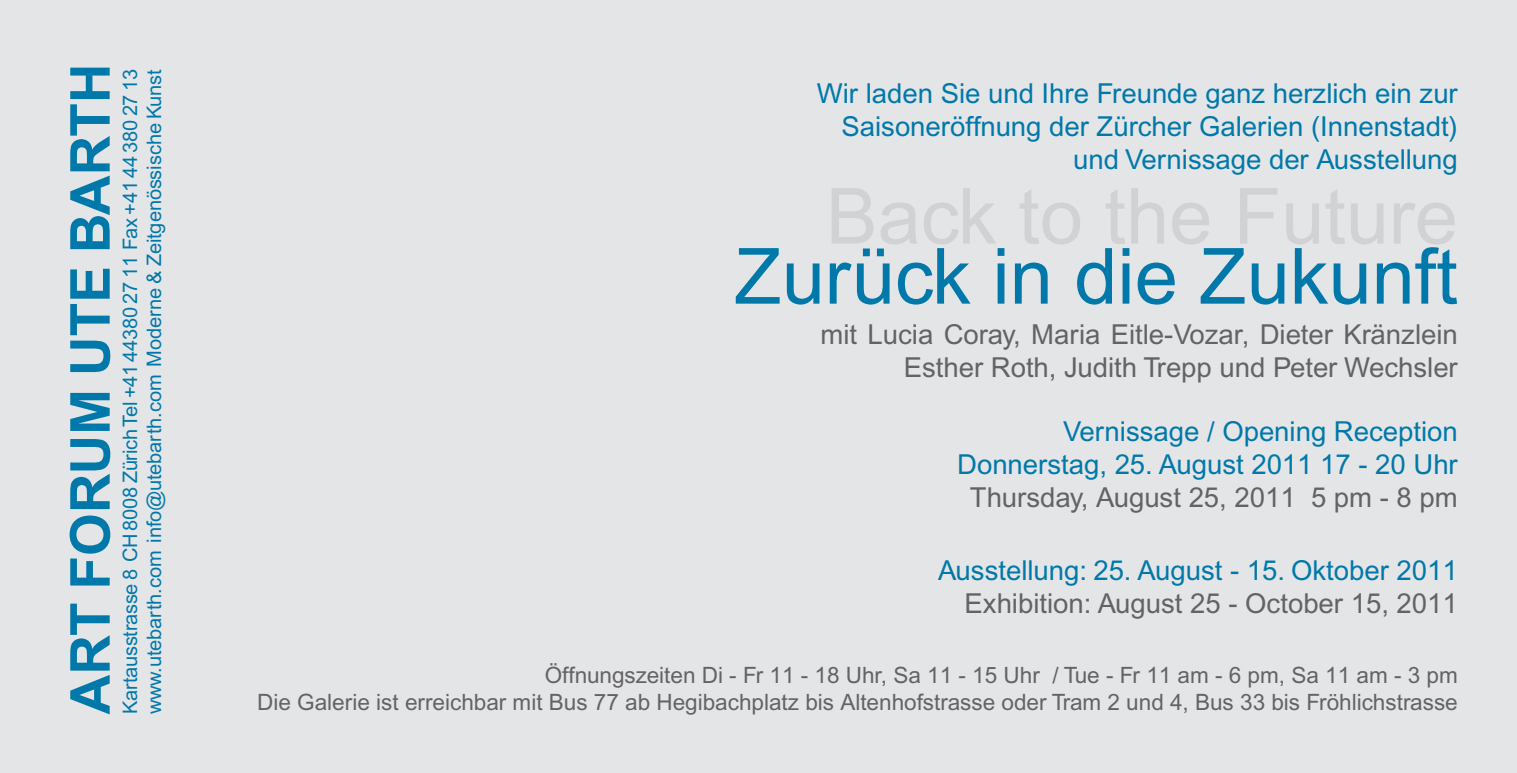
<style>
.page{position:relative;width:1517px;height:773px;background:#fff}
.page>*{position:absolute;margin:0;border:0;box-sizing:border-box;transform-origin:0 0}
.t1{font:77.5px "Arial";color:#0078aa}
.t2{font:700 55px "Arial";color:#0078aa}
.t3{font:27.5px/33px "Arial";color:#0078aa;text-align:right}
.t4{font:27.5px/33px "Arial";color:#636366;text-align:right}
.t5{font:22.5px/27px "Arial";color:#636366;text-align:right}
.t6{font:20px/24px "Arial";letter-spacing:-.005em;color:#0078aa}
</style>
<div class="page">
<div style="left:0;top:0;width:1517px;height:772px;background:#e4e5e7"></div>
<h2 class="t2" style="left:58px;top:714px;width:652px;rotate:-90deg">ART FORUM UTE BARTH</h2>
<p class="t6" style="left:118px;top:714px;width:646px;rotate:-90deg">Kartausstrasse 8 CH 8008 Zürich Tel +41 44380 27 11 Fax +41 44 380 27 13 www.utebarth.com info@utebarth.com Moderne &amp; Zeitgenössische Kunst</p>
<p class="t3" style="left:817px;top:77px;width:642px">Wir laden Sie und Ihre Freunde ganz herzlich ein zur<br>Saisoneröffnung der Zürcher Galerien (Innenstadt) und Vernissage der Ausstellung</p>
<h1 class="t1" style="left:734px;top:231px;width:725px">Zurück in die Zukunft</h1>
<p class="t4" style="left:820px;top:318px;width:638px">mit Lucia Coray, Maria Eitle-Vozar, Dieter Kränzlein<br>Esther Roth, Judith Trepp und Peter Wechsler</p>
<p class="t3" style="left:957px;top:414px;width:502px">Vernissage / Opening Reception<br>Donnerstag, 25. August 2011 17 - 20 Uhr</p>
<p class="t4" style="left:970px;top:480px;width:489px">Thursday, August 25, 2011 5 pm - 8 pm</p>
<p class="t3" style="left:938px;top:554px;width:521px">Ausstellung: 25. August - 15. Oktober 2011</p>
<p class="t4" style="left:964px;top:587px;width:495px">Exhibition: August 25 - October 15, 2011</p>
<p class="t5" style="left:257px;top:661px;width:1202px">Öffnungszeiten Di - Fr 11 - 18 Uhr, Sa 11 - 15 Uhr / Tue - Fr 11 am - 6 pm, Sa 11 am - 3 pm<br>Die Galerie ist erreichbar mit Bus 77 ab Hegibachplatz bis Altenhofstrasse oder Tram 2 und 4, Bus 33 bis Fröhlichstrasse</p>
</div>
